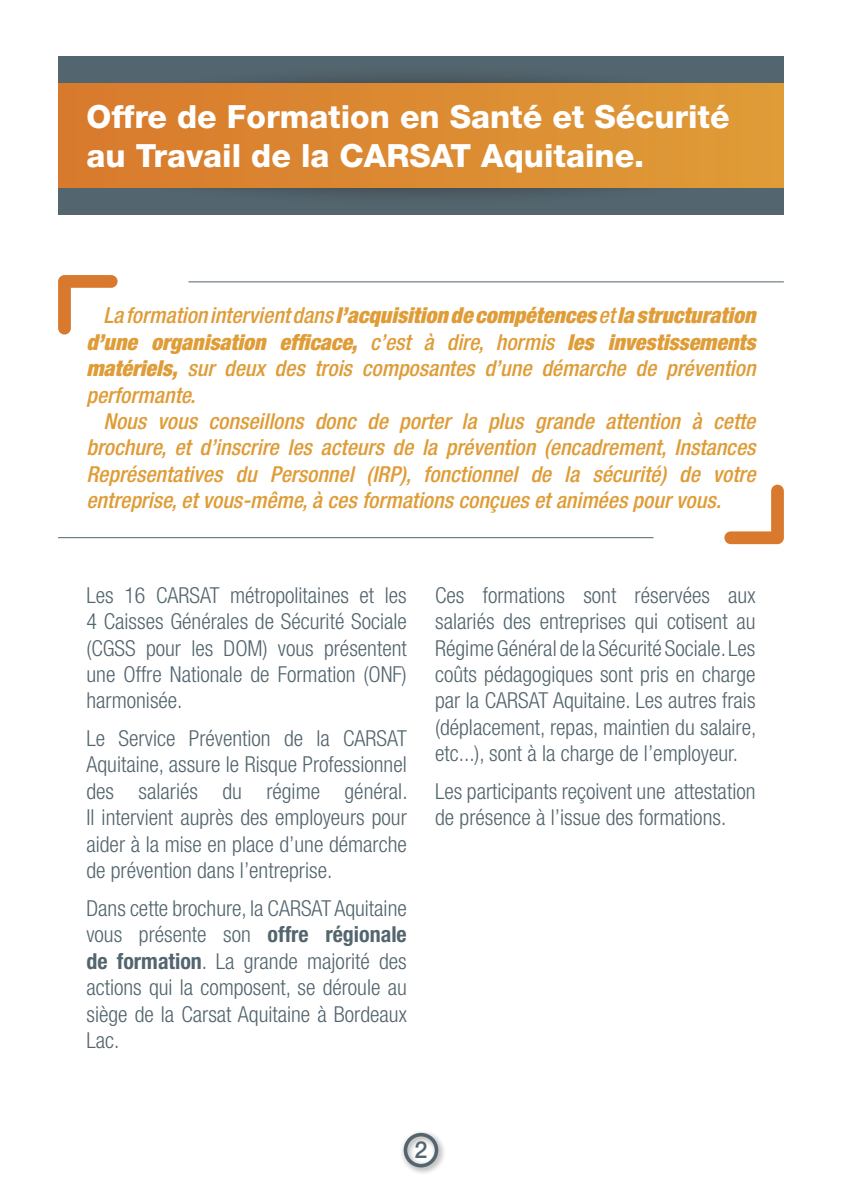
<style>
.page{position:relative;width:842px;height:1191px;background:#fff}
.page>*{position:absolute;margin:0;border:0;box-sizing:border-box;transform-origin:0 0}
.t1{font:800 32px/38.4px "Helvetica Neue LT Std";color:#fff}
.t2{font:500 23.4px "Helvetica Neue LT Std";color:#53656e}
.t3{font:300 condensed 22px/26.4px "Helvetica Neue LT Std";color:#53656e;text-align:justify}
.t4{font:italic 500 condensed 22px/26.4px "Helvetica Neue LT Std";color:#df9c37;text-align:justify}
.s1{font-weight:900}
.s2{font-weight:700}
</style>
<div class="page">
<div style="left:400px;top:1129px;width:46px;height:46px;background:#231f20;opacity:.5"></div>
<div style="left:404px;top:1132px;width:34px;height:35px;border:4px solid #53656e;border-radius:50%"></div>
<div style="left:58px;top:57px;width:726px;height:158px;background:#53656e"></div>
<div style="left:61px;top:66px;width:720px;height:140px;background:linear-gradient(to right,#51626a,#51626a)"></div>
<div style="left:58px;top:84px;width:726px;height:104px;background:linear-gradient(to right,#d8792d,#df9c37)"></div>
<svg style="left:58px;top:275px;width:60px;height:59px"></svg>
<svg style="left:724px;top:485px;width:60px;height:59px"></svg>
<hr style="left:188px;top:281px;width:596px;height:1px;background:#53656e">
<hr style="left:58px;top:537px;width:595px;height:1px;background:#53656e">
<h1 class="t1" style="left:86px;top:97px;width:645px">Offre de Formation en Santé et Sécurité au Travail de la CARSAT Aquitaine.</h1>
<p class="t4" style="left:86px;top:303px;width:671px;text-indent:17px">La formation intervient dans <span class="s1">l’acquisition de compétences</span> et <span class="s1">la structuration d’une organisation efficace,</span> c’est à dire, hormis <span class="s1">les investissements matériels,</span> sur deux des trois composantes d’une démarche de prévention performante.</p>
<p class="t4" style="left:86px;top:408px;width:671px;text-indent:17px">Nous vous conseillons donc de porter la plus grande attention à cette brochure, et d’inscrire les acteurs de la prévention (encadrement, Instances Représentatives du Personnel (IRP), fonctionnel de la sécurité) de votre entreprise, et vous-même, à ces formations conçues et animées pour vous.</p>
<p class="t3" style="left:86px;top:581px;width:322px">Les 16 CARSAT métropolitaines et les 4 Caisses Générales de Sécurité Sociale (CGSS pour les DOM) vous présentent une Offre Nationale de Formation (ONF) harmonisée.</p>
<p class="t3" style="left:86px;top:725px;width:323px">Le Service Prévention de la CARSAT Aquitaine, assure le Risque Professionnel des salariés du régime général.<br>Il intervient auprès des employeurs pour aider à la mise en place d’une démarche de prévention dans l’entreprise.</p>
<p class="t3" style="left:86px;top:894px;width:322px">Dans cette brochure, la CARSAT Aquitaine vous présente son <span class="s2">offre régionale de formation</span>. La grande majorité des actions qui la composent, se déroule au siège de la Carsat Aquitaine à Bordeaux Lac.</p>
<p class="t3" style="left:435px;top:581px;width:323px">Ces formations sont réservées aux salariés des entreprises qui cotisent au Régime Général de la Sécurité Sociale. Les coûts pédagogiques sont pris en charge par la CARSAT Aquitaine. Les autres frais (déplacement, repas, maintien du salaire, etc...), sont à la charge de l’employeur.</p>
<p class="t3" style="left:435px;top:777px;width:322px">Les participants reçoivent une attestation de présence à l’issue des formations.</p>
<p class="t2" style="left:414px;top:1135px;width:15px">2</p>
</div>
